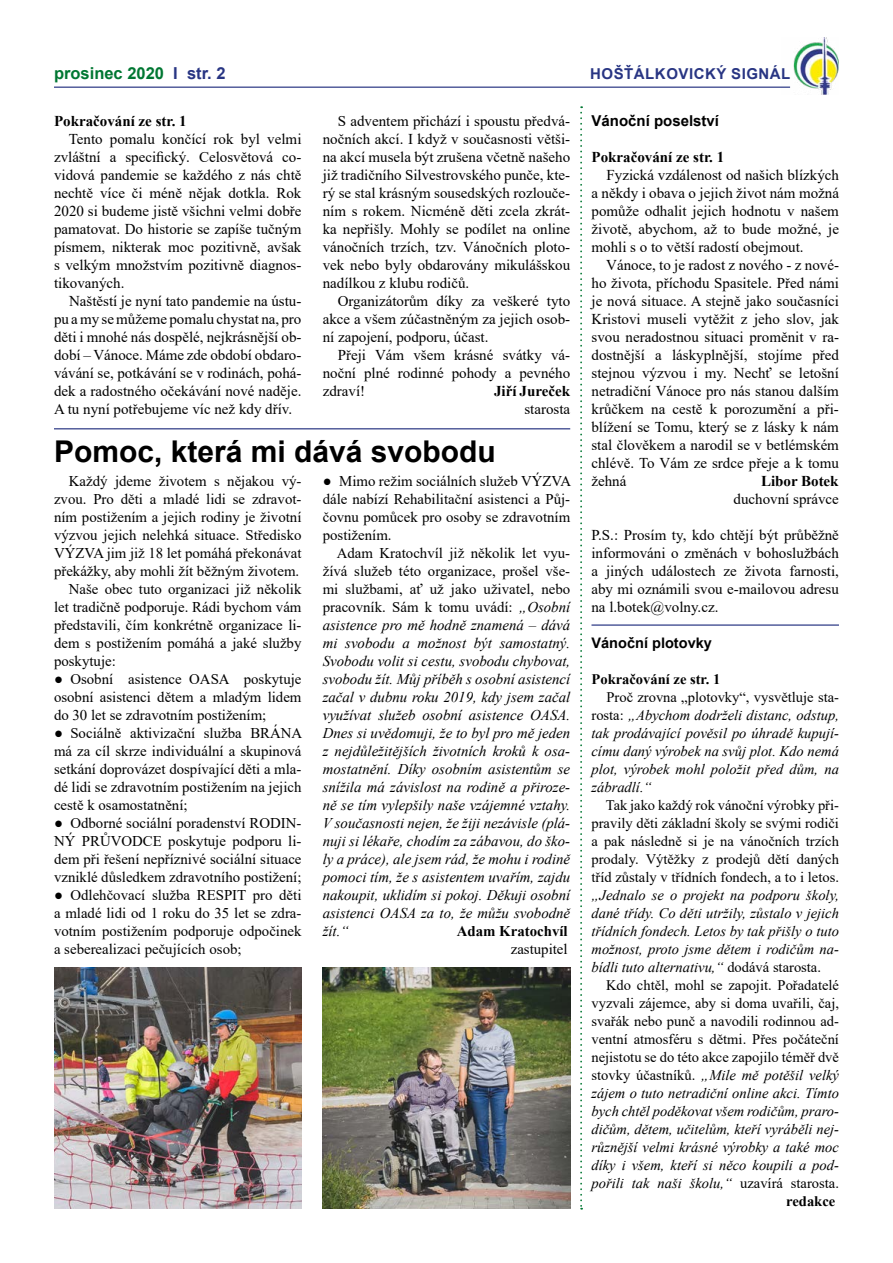
<style>
.page{position:relative;width:893px;height:1263px;background:#fff}
.page>*{position:absolute;margin:0;border:0;box-sizing:border-box;transform-origin:0 0}
.t1{font:700 30px "Arial";color:#000}
.t2{font:700 16.5px "Arial";color:#007732}
.t3{font:15px/18px "Times New Roman";color:#000;text-align:justify}
.t4{font:700 15px "Times New Roman";color:#000}
.t5{font:700 15px "Arial";letter-spacing:.035em;color:#283583}
.t6{font:700 15px "Arial";color:#000}
.t7{font:14.85px/18px "Times New Roman";color:#000;text-align:justify}
.t8{font:italic 14.85px/18px "Times New Roman";color:#000;text-align:justify}
.t9{font:700 14.85px "Times New Roman";color:#000}
.t10{font:italic 14.55px/18px "Times New Roman";color:#000;text-align:justify}
.t11{font:14.55px/18px "Times New Roman";color:#000;text-align:justify}
.t12{font:700 14.55px "Times New Roman";color:#000}
.t13{font:700 14.55px "Arial";color:#000}
.s1{color:#283583}
.s2{font-style:normal}
.s3{font-weight:700;font-style:normal}
</style>
<div class="page">
<img style="left:781px;top:37px;width:58px;height:57px">
<hr style="left:54px;top:87px;width:736px;height:1px;background:#283583">
<svg style="left:580px;top:106px;width:2px;height:1103px"></svg>
<hr style="left:54px;top:428px;width:516px;height:1px;background:#283583">
<hr style="left:591px;top:624px;width:248px;height:2px;background:#283583">
<img style="left:323px;top:968px;width:247px;height:241px">
<img style="left:54px;top:967px;width:247px;height:242px">
<p class="t2" style="left:54px;top:62px;width:173px">prosinec 2020 <span class="s1">I str. 2</span></p>
<p class="t5" style="left:590px;top:63px;width:202px">HOŠŤÁLKOVICKÝ SIGNÁL</p>
<p class="t4" style="left:54px;top:110px;width:134px">Pokračování ze str. 1</p>
<p class="t3" style="left:54px;top:129px;width:249px;text-indent:15px">Tento pomalu končící rok byl velmi zvláštní a specifický. Celosvětová co&shy;vidová pandemie se každého z nás chtě nechtě více či méně nějak dotkla. Rok 2020 si budeme jistě všichni velmi dobře pamatovat. Do historie se zapíše tučným písmem, nikterak moc pozitivně, avšak s velkým množstvím pozitivně diagnos&shy;tikovaných.</p>
<p class="t3" style="left:54px;top:291px;width:249px;text-indent:15px">Naštěstí je nyní tato pandemie na ústu&shy;pu amy se můžeme pomalu chystat na, pro děti i mnohé nás dospělé, nejkrásnější ob&shy;dobí – Vánoce. Máme zde období obdaro&shy;vávání se, potkávání se v rodinách, pohá&shy;dek a radostného očekávání nové naděje.<br>A tu nyní potřebujeme víc než kdy dřív.</p>
<p class="t6" style="left:591px;top:110px;width:129px">Vánoční poselství</p>
<p class="t4" style="left:591px;top:146px;width:134px">Pokračování ze str. 1</p>
<p class="t3" style="left:591px;top:166px;width:249px;text-indent:15px">Fyzická vzdálenost od našich blízkých a někdy i obava o jejich život nám možná pomůže odhalit jejich hodnotu v našem životě, abychom, až to bude možné, je mohli s o to větší radostí obejmout.</p>
<p class="t3" style="left:591px;top:256px;width:249px;text-indent:15px">Vánoce, to je radost z nového - z nové&shy;ho života, příchodu Spasitele. Před námi je nová situace. A stejně jako současníci Kristovi museli vytěžit z jeho slov, jak svou neradostnou situaci proměnit v ra&shy;dostnější a láskyplnější, stojíme před stejnou výzvou i my. Nechť se letošní netradiční Vánoce pro nás stanou dalším krůčkem na cestě k porozumění a při&shy;blížení se Tomu, který se z lásky k nám stal člověkem a narodil se v betlémském chlévě. To Vám ze srdce přeje a k tomu žehná</p>
<p class="t3" style="left:323px;top:111px;width:249px;text-indent:15px">S adventem přichází i spoustu předvá&shy;nočních akcí. I když v současnosti větši&shy;na akcí musela být zrušena včetně našeho již tradičního Silvestrovského punče, kte&shy;rý se stal krásným sousedských rozlouče&shy;ním s rokem. Nicméně děti zcela zkrát&shy;ka nepřišly. Mohly se podílet na online vánočních trzích, tzv. Vánočních ploto&shy;vek nebo byly obdarovány mikulášskou nadílkou z klubu rodičů.</p>
<p class="t3" style="left:323px;top:291px;width:249px;text-indent:15px">Organizátorům díky za veškeré tyto akce a všem zúčastněným za jejich osob&shy;ní zapojení, podporu, účast.</p>
<p class="t3" style="left:323px;top:345px;width:249px;text-indent:15px">Přeji Vám všem krásné svátky vá&shy;noční plné rodinné pohody a pevného zdraví!</p>
<p class="t4" style="left:494px;top:380px;width:78px">Jiří Jureček</p>
<p class="t3" style="left:524px;top:399px;width:47px">starosta</p>
<h1 class="t1" style="left:54px;top:430px;width:443px">Pomoc, která mi dává svobodu</h1>
<p class="t7" style="left:69px;top:472px;width:234px">Každý jdeme životem s nějakou vý-</p>
<p class="t7" style="left:54px;top:490px;width:249px">zvou. Pro děti a mladé lidi se zdravot-</p>
<p class="t7" style="left:54px;top:508px;width:249px">ním postižením a jejich rodiny je životní</p>
<p class="t7" style="left:54px;top:526px;width:249px">výzvou jejich nelehká situace. Středisko</p>
<p class="t7" style="left:54px;top:544px;width:249px">VÝZVA jim již 18 let pomáhá překonávat</p>
<p class="t7" style="left:54px;top:562px;width:247px">překážky, aby mohli žít běžným životem.</p>
<p class="t7" style="left:69px;top:580px;width:234px">Naše obec tuto organizaci již několik</p>
<p class="t7" style="left:54px;top:598px;width:249px">let tradičně podporuje. Rádi bychom vám</p>
<p class="t7" style="left:54px;top:616px;width:249px">představili, čím konkrétně organizace li-</p>
<p class="t7" style="left:54px;top:634px;width:249px">dem s postižením pomáhá a jaké služby</p>
<p class="t7" style="left:54px;top:652px;width:63px">poskytuje:</p>
<p class="t7" style="left:54px;top:670px;width:249px">● Osobní asistence OASA poskytuje osobní asistenci dětem a mladým lidem do 30 let se zdravotním postižením;</p>
<p class="t7" style="left:54px;top:724px;width:250px">● Sociálně aktivizační služba BRÁNA má za cíl skrze individuální a skupinová setkání doprovázet dospívající děti a mla&shy;dé lidi se zdravotním postižením na jejich cestě k osamostatnění;</p>
<p class="t7" style="left:54px;top:814px;width:249px">● Odborné sociální poradenství RODIN-NÝ PRŮVODCE poskytuje podporu li&shy;dem při řešení nepříznivé sociální situace vzniklé důsledkem zdravotního postižení;</p>
<p class="t7" style="left:54px;top:886px;width:249px">● Odlehčovací služba RESPIT pro děti a mladé lidi od 1 roku do 35 let se zdra&shy;votním postižením podporuje odpočinek a seberealizaci pečujících osob;</p>
<p class="t7" style="left:323px;top:472px;width:250px">● Mimo režim sociálních služeb VÝZVA dále nabízí Rehabilitační asistenci a Půj&shy;čovnu pomůcek pro osoby se zdravotním postižením.</p>
<p class="t8" style="left:323px;top:544px;width:249px;text-indent:14px"><span class="s2">Adam Kratochvíl již několik let vyu&shy;žívá služeb této organizace, prošel vše&shy;mi službami, ať už jako uživatel, nebo pracovník. Sám k tomu uvádí:</span> „Osobní asistence pro mě hodně znamená – dává mi svobodu a možnost být samostatný.<br>Svobodu volit si cestu, svobodu chybovat, svobodu žít. Můj příběh s osobní asistencí začal v dubnu roku 2019, kdy jsem začal využívat služeb osobní asistence OASA.<br>Dnes si uvědomuji, že to byl pro mě jeden z nejdůležitějších životních kroků k osa&shy;mostatnění. Díky osobním asistentům se snížila má závislost na rodině a přiroze&shy;ně se tím vylepšily naše vzájemné vztahy.<br>V současnosti nejen, že žiji nezávisle (plá&shy;nuji si lékaře, chodím za zábavou, do ško&shy;ly a práce), ale jsem rád, že mohu i rodině pomoci tím, že s asistentem uvařím, zajdu nakoupit, uklidím si pokoj. Děkuji osobní asistenci OASA za to, že můžu svobodně žít.“</p>
<p class="t4" style="left:761px;top:470px;width:79px">Libor Botek</p>
<p class="t3" style="left:734px;top:490px;width:107px">duchovní správce</p>
<p class="t3" style="left:591px;top:526px;width:249px">P.S.: Prosím ty, kdo chtějí být průběžně informováni o změnách v bohoslužbách a jiných událostech ze života farnosti, aby mi oznámili svou e-mailovou adresu na l.botek@volny.cz.</p>
<p class="t13" style="left:591px;top:633px;width:122px">Vánoční plotovky</p>
<p class="t12" style="left:591px;top:669px;width:130px">Pokračování ze str. 1</p>
<p class="t10" style="left:591px;top:688px;width:249px;text-indent:15px"><span class="s2">Proč zrovna „plotovky“, vysvětluje sta&shy;rosta:</span> „Abychom dodrželi distanc, odstup, tak prodávající pověsil po úhradě kupují&shy;címu daný výrobek na svůj plot. Kdo nemá plot, výrobek mohl položit před dům, na zábradlí.“</p>
<p class="t11" style="left:591px;top:796px;width:249px;text-indent:14px">Tak jako každý rok vánoční výrobky při&shy;pravily děti základní školy se svými rodiči a pak následně si je na vánočních trzích prodaly. Výtěžky z prodejů dětí daných tříd zůstaly v třídních fondech, a to i letos.</p>
<p class="t10" style="left:591px;top:886px;width:249px">„Jednalo se o projekt na podporu školy, dané třídy. Co děti utržily, zůstalo v jejich třídních fondech. Letos by tak přišly o tuto možnost, proto jsme dětem i rodičům na&shy;bídli tuto alternativu,“ <span class="s2">dodává starosta.</span></p>
<p class="t10" style="left:591px;top:976px;width:249px;text-align:right"><span class="s2">Kdo chtěl, mohl se zapojit. Pořadatelé vyzvali zájemce, aby si doma uvařili, čaj, svařák nebo punč a navodili rodinnou ad&shy;ventní atmosféru s dětmi. Přes počáteční nejistotu se do této akce zapojilo téměř dvě stovky účastníků.</span> „Mile mě potěšil velký zájem o tuto netradiční online akci. Tímto bych chtěl poděkovat všem rodičům, praro&shy;dičům, dětem, učitelům, kteří vyráběli nej&shy;různější velmi krásné výrobky a také moc díky i všem, kteří si něco koupili a pod&shy;pořili tak naši školu,“ <span class="s2">uzavírá starosta. </span><span class="s3">redakce</span></p>
<p class="t9" style="left:457px;top:920px;width:112px">Adam Kratochvíl</p>
<p class="t7" style="left:511px;top:940px;width:58px">zastupitel</p>
</div>
